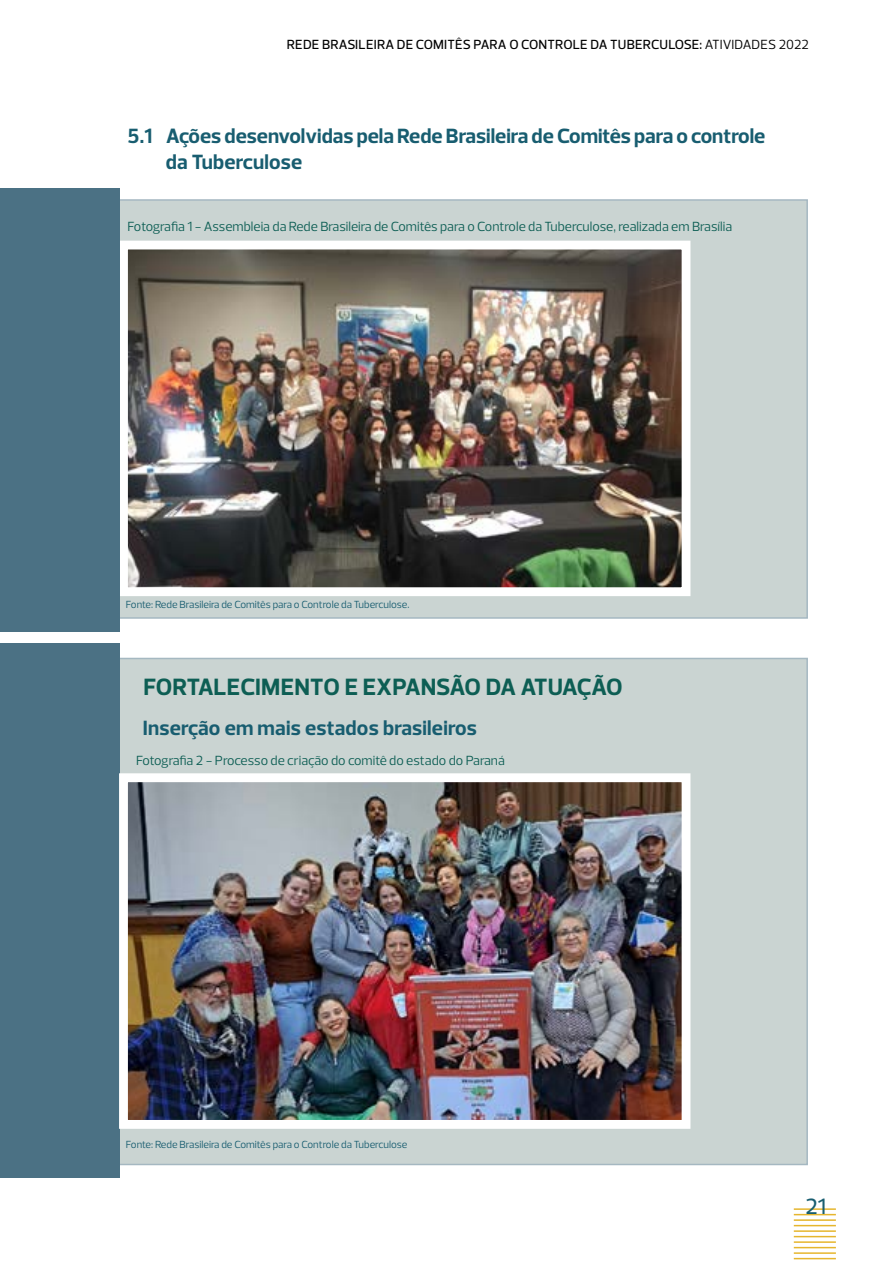
<style>
.page{position:relative;width:893px;height:1263px;background:#fff}
.page>*{position:absolute;margin:0;border:0;box-sizing:border-box;transform-origin:0 0}
.t1{font:700 24px "Prelo";letter-spacing:-.005em;color:#0d5e54}
.t2{font:500 22.5px "Prelo";color:#185d70}
.t3{font:700 21px/25.2px "Prelo";color:#185d70}
.t4{font:13.5px "Prelo";color:#0d5e54}
.t5{font:500 13.5px "Prelo";letter-spacing:.015em;color:#000}
.t6{font:10.5px "Prelo";color:#185d70}
.s1{font-weight:400}
</style>
<div class="page">
<hr style="left:794px;top:1208px;width:42px;height:2px;background:#e6b62e">
<hr style="left:794px;top:1214px;width:42px;height:1px;background:#e6b62e">
<hr style="left:794px;top:1219px;width:42px;height:2px;background:#e6b62e">
<hr style="left:794px;top:1225px;width:42px;height:1px;background:#e6b62e">
<hr style="left:794px;top:1230px;width:42px;height:2px;background:#e6b62e">
<hr style="left:794px;top:1236px;width:42px;height:1px;background:#e6b62e">
<hr style="left:794px;top:1241px;width:42px;height:2px;background:#e6b62e">
<hr style="left:794px;top:1247px;width:42px;height:1px;background:#e6b62e">
<hr style="left:794px;top:1252px;width:42px;height:2px;background:#e6b62e">
<hr style="left:794px;top:1258px;width:42px;height:1px;background:#e6b62e">
<hr style="left:794px;top:1262px;width:42px;height:1px;background:#e6b62e">
<div style="left:1px;top:658px;width:807px;height:507px;background:#cad4d2"></div>
<div style="left:0;top:644px;width:119px;height:534px;background:#4b7184"></div>
<div style="left:1px;top:199px;width:807px;height:420px;background:#cad4d2"></div>
<img style="left:129px;top:251px;width:551px;height:335px">
<div style="left:119px;top:241px;width:571px;height:355px;border:9px solid #fff"></div>
<img style="left:129px;top:783px;width:551px;height:336px">
<div style="left:119px;top:773px;width:571px;height:356px;border:9px solid #fff"></div>
<div style="left:0;top:188px;width:119px;height:443px;background:#4b7184"></div>
<p class="t5" style="left:287px;top:37px;width:524px">REDE BRASILEIRA DE COMITÊS PARA O CONTROLE DA TUBERCULOSE: <span class="s1">ATIVIDADES 2022</span></p>
<h3 class="t3" style="left:166px;top:124px;width:601px;text-indent:-38px">5.1 Ações desenvolvidas pela Rede Brasileira de Comitês para o controle da Tuberculose</h3>
<p class="t4" style="left:128px;top:219px;width:606px">Fotografia 1 - Assembleia da Rede Brasileira de Comitês para o Controle da Tuberculose, realizada em Brasília</p>
<p class="t6" style="left:126px;top:598px;width:285px">Fonte: Rede Brasileira de Comitês para o Controle da Tuberculose.</p>
<h1 class="t1" style="left:144px;top:672px;width:481px">FORTALECIMENTO E EXPANSÃO DA ATUAÇÃO</h1>
<h3 class="t3" style="left:143px;top:715px;width:336px">Inserção em mais estados brasileiros</h3>
<p class="t4" style="left:136px;top:752px;width:370px">Fotografia 2 - Processo de criação do comitê do estado do Paraná</p>
<p class="t6" style="left:126px;top:1137px;width:283px">Fonte: Rede Brasileira de Comitês para o Controle da Tuberculose</p>
<h2 class="t2" style="left:805px;top:1192px;width:22px">21</h2>
</div>
